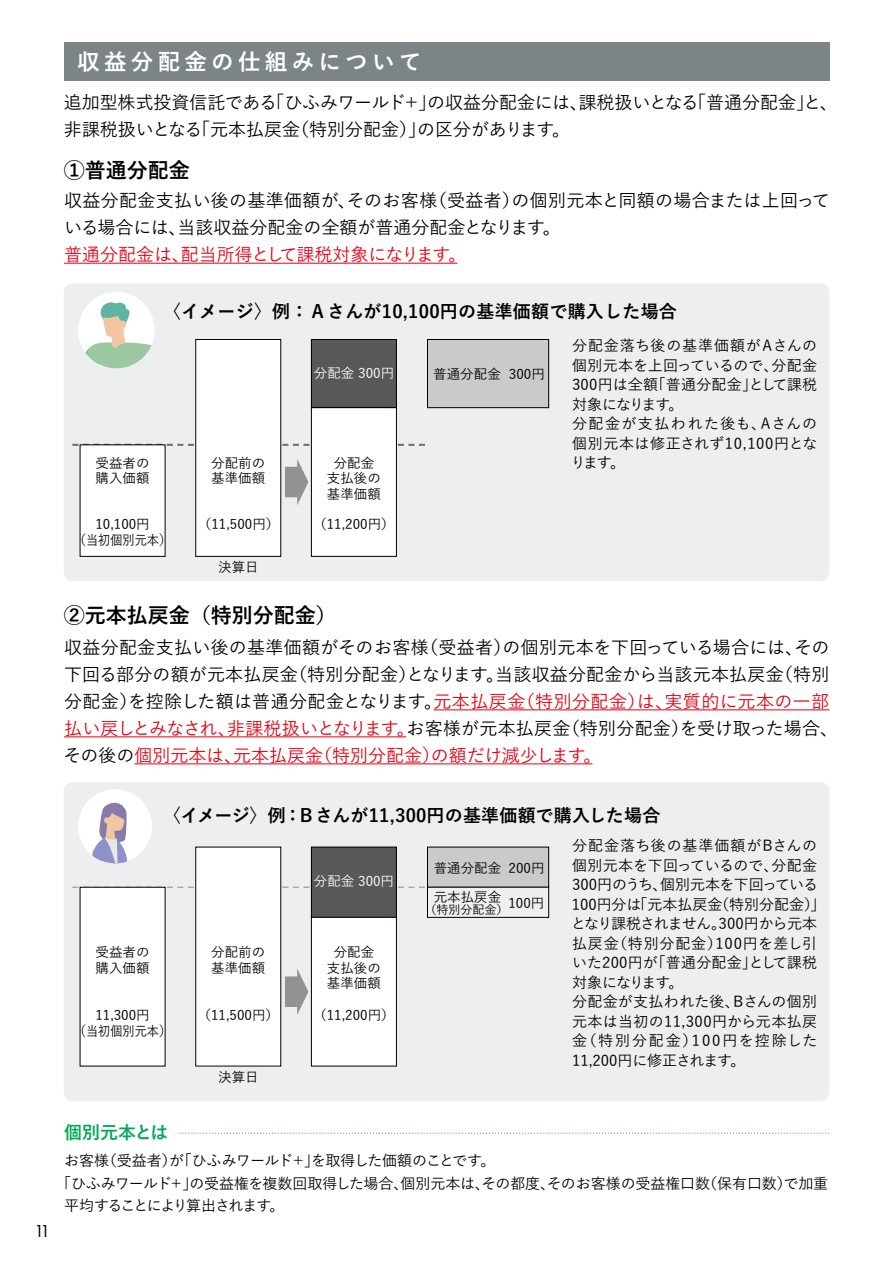
<style>
.page{position:relative;width:893px;height:1263px;background:#fff}
.page>*{position:absolute;margin:0;border:0;box-sizing:border-box;transform-origin:0 0}
.t1{font:700 22.5px "Yu Go Pr 6 N";letter-spacing:.19em;color:#fff}
.t2{font:700 21px "Yu Go Pr 6 N";color:#000}
.t3{font:500 18px/27px "Yu Go Pr 6 N";color:#000}
.t4{font:700 18px "Yu Go Pr 6 N";letter-spacing:.015em;color:#000}
.t5{font:500 18px "Yu Go Pr 6 N";color:#e60012}
.t6{font:700 18px "Yu Go Pr 6 N";color:#00a956}
.t7{font:18px "Futura PT";color:#000}
.t8{font:500 15px/19.5px "Yu Go Pr 6 N";color:#000}
.t9{font:500 15px "Yu Go Pr 6 N";letter-spacing:-.02em;color:#000}
.t10{font:500 15px "Yu Go Pr 6 N";letter-spacing:-.1em;color:#000}
.t11{font:500 13.5px/15.8px "Yu Go Pr 6 N";color:#000;text-align:center}
.t12{font:500 13.5px "Yu Go Pr 6 N";color:#fff}
.t13{font:500 12px "Yu Go Pr 6 N";color:#000}
.s1{color:#e60012}
</style>
<div class="page">
<div style="left:64px;top:43px;width:765px;height:38px;background:#7d8488"></div>
<svg style="left:180px;top:1133px;width:649px;height:1px"></svg>
<div style="left:64px;top:283px;width:765px;height:298px;background:#eceeef;border-radius:9px"></div>
<div style="left:64px;top:782px;width:765px;height:319px;background:#eceeef;border-radius:9px"></div>
<svg style="left:72px;top:444px;width:353px;height:2px"></svg>
<div style="left:80px;top:445px;width:85px;height:111px;background:#fff"></div>
<div style="left:80px;top:444px;width:85px;height:113px;border:1px solid #000"></div>
<div style="left:196px;top:339px;width:85px;height:217px;background:#fff"></div>
<div style="left:427px;top:339px;width:122px;height:69px;background:#c9caca"></div>
<div style="left:427px;top:339px;width:122px;height:69px;border:1px solid #000"></div>
<div style="left:311px;top:339px;width:85px;height:69px;background:#595757"></div>
<div style="left:311px;top:339px;width:86px;height:69px;border:1px solid #000"></div>
<div style="left:311px;top:408px;width:85px;height:148px;background:#fff"></div>
<div style="left:311px;top:407px;width:86px;height:150px;border:1px solid #000"></div>
<svg style="left:285px;top:459px;width:23px;height:46px"></svg>
<svg style="left:72px;top:886px;width:353px;height:2px"></svg>
<div style="left:80px;top:887px;width:85px;height:179px;background:#fff"></div>
<div style="left:196px;top:847px;width:85px;height:219px;background:#fff"></div>
<div style="left:427px;top:847px;width:122px;height:40px;background:#c9caca"></div>
<div style="left:427px;top:847px;width:122px;height:41px;border:1px solid #000"></div>
<div style="left:427px;top:887px;width:122px;height:31px;border:1px solid #000"></div>
<div style="left:311px;top:847px;width:85px;height:70px;background:#595757"></div>
<div style="left:311px;top:847px;width:86px;height:71px;border:1px solid #000"></div>
<div style="left:311px;top:917px;width:85px;height:149px;background:#fff"></div>
<div style="left:311px;top:917px;width:86px;height:149px;border:1px solid #000"></div>
<svg style="left:285px;top:969px;width:23px;height:46px"></svg>
<hr style="left:433px;top:709px;width:396px;height:1px;background:#e60012">
<hr style="left:64px;top:736px;width:342px;height:1px;background:#e60012">
<hr style="left:134px;top:763px;width:458px;height:1px;background:#e60012">
<hr style="left:64px;top:263px;width:393px;height:1px;background:#e60012">
<div style="left:78px;top:292px;width:77px;height:76px;background:#fff;border-radius:50%"></div>
<svg style="left:78px;top:302px;width:77px;height:66px"></svg>
<div style="left:78px;top:789px;width:74px;height:74px;background:#fff;border-radius:50%"></div>
<svg style="left:92px;top:802px;width:43px;height:61px"></svg>
<p class="t7" style="left:34px;top:1220px;width:18px">11</p>
<p class="t1" style="left:77px;top:49px;width:346px">収益分配金の仕組みについて</p>
<p class="t3" style="left:64px;top:87px;width:775px">追加型株式投資信託である「ひふみワールド＋」の収益分配金には、課税扱いとなる「普通分配金」と、非課税扱いとなる「元本払戻金（特別分配金）」の区分があります。</p>
<p class="t2" style="left:64px;top:158px;width:127px">①普通分配金</p>
<p class="t3" style="left:64px;top:185px;width:768px">収益分配金支払い後の基準価額が、そのお客様（受益者）の個別元本と同額の場合または上回っている場合には、当該収益分配金の全額が普通分配金となります。</p>
<p class="t5" style="left:64px;top:238px;width:404px">普通分配金は、配当所得として課税対象になります。</p>
<p class="t11" style="left:96px;top:453px;width:55px;text-align:left">受益者の購入価額</p>
<p class="t11" style="left:74px;top:514px;width:99px;line-height:16.2px">10,100円<br>（当初個別元本）</p>
<p class="t4" style="left:163px;top:301px;width:516px">〈イメージ〉例：Ａさんが10,100円の基準価額で購入した場合</p>
<p class="t11" style="left:211px;top:453px;width:55px;text-align:left">分配前の基準価額</p>
<p class="t11" style="left:198px;top:515px;width:83px">（11,500円）</p>
<p class="t11" style="left:218px;top:557px;width:42px">決算日</p>
<p class="t12" style="left:314px;top:361px;width:82px">分配金 300円</p>
<p class="t11" style="left:327px;top:453px;width:55px">分配金支払後の基準価額</p>
<p class="t11" style="left:313px;top:515px;width:83px">（11,200円）</p>
<p class="t11" style="left:433px;top:364px;width:113px">普通分配金 300円</p>
<p class="t8" style="left:571px;top:334px;width:248px">分配金落ち後の基準価額がＡさんの個別元本を上回っているので、分配金<br>300円は全額「普通分配金」として課税対象になります。<br>分配金が支払われた後も、Ａさんの個別元本は修正されず10,100円となります。</p>
<p class="t2" style="left:64px;top:604px;width:274px">②元本払戻金（特別分配金）</p>
<p class="t3" style="left:64px;top:632px;width:776px">収益分配金支払い後の基準価額がそのお客様（受益者）の個別元本を下回っている場合には、その下回る部分の額が元本払戻金（特別分配金）となります。当該収益分配金から当該元本払戻金（特別分配金）を控除した額は普通分配金となります。<span class="s1">元本払戻金（特別分配金）は、実質的に元本の一部払い戻しとみなされ、非課税扱いとなります。</span>お客様が元本払戻金（特別分配金）を受け取った場合、その後の<span class="s1">個別元本は、元本払戻金（特別分配金）の額だけ減少します。</span></p>
<p class="t11" style="left:96px;top:942px;width:55px;text-align:left">受益者の購入価額</p>
<p class="t11" style="left:74px;top:1006px;width:99px">11,300円<br>（当初個別元本）</p>
<p class="t4" style="left:163px;top:805px;width:499px">〈イメージ〉例：Ｂさんが11,300円の基準価額で購入した場合</p>
<p class="t11" style="left:211px;top:942px;width:55px;text-align:left">分配前の基準価額</p>
<p class="t11" style="left:198px;top:1006px;width:83px">（11,500円）</p>
<p class="t11" style="left:218px;top:1067px;width:42px">決算日</p>
<p class="t12" style="left:314px;top:868px;width:82px">分配金 300円</p>
<p class="t11" style="left:327px;top:942px;width:55px">分配金支払後の基準価額</p>
<p class="t11" style="left:313px;top:1006px;width:83px">（11,200円）</p>
<p class="t11" style="left:434px;top:858px;width:112px">普通分配金 200円</p>
<p class="t11" style="left:434px;top:887px;width:112px">元本払戻金 100円</p>
<p class="t13" style="left:425px;top:899px;width:85px">（特別分配金）</p>
<p class="t8" style="left:571px;top:834px;width:256px">分配金落ち後の基準価額がBさんの個別元本を下回っているので、分配金<br>300円のうち、個別元本を下回っている<br>100円分は「元本払戻金（特別分配金）」となり課税されません。300円から元本払戻金（特別分配金）100円を差し引いた200円が「普通分配金」として課税対象になります。<br>分配金が支払われた後、Ｂさんの個別元本は当初の11,300円から元本払戻金（特別分配金）100円を控除した<br>11,200円に修正されます。</p>
<p class="t6" style="left:64px;top:1122px;width:105px">個別元本とは</p>
<p class="t9" style="left:64px;top:1147px;width:433px">お客様（受益者）が「ひふみワールド＋」を取得した価額のことです。</p>
<p class="t8" style="left:56px;top:1171px;width:774px">「ひふみワールド＋」の受益権を複数回取得した場合、個別元本は、その都度、そのお客様の受益権口数（保有口数）で加重</p>
<p class="t10" style="left:64px;top:1192px;width:222px">平均することにより算出されます。</p>
</div>
